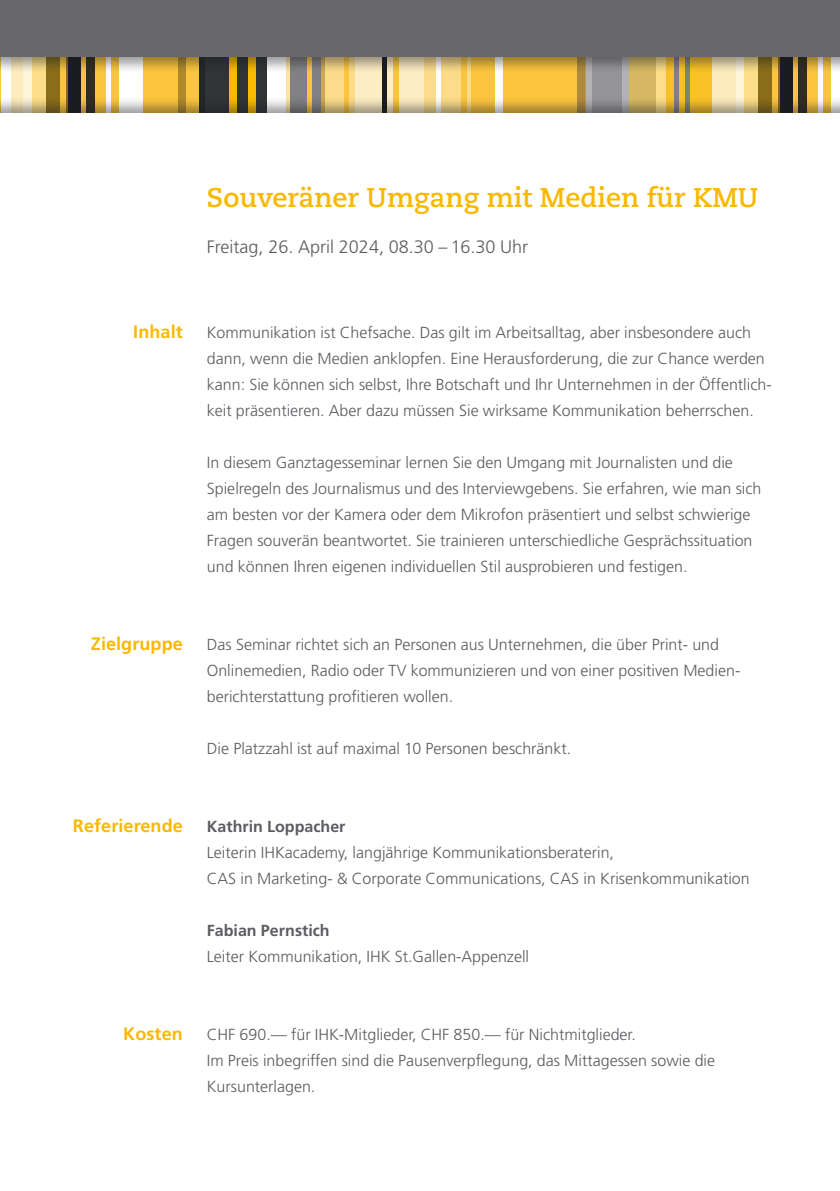
<style>
.page{position:relative;width:840px;height:1191px;background:#fff}
.page>*{position:absolute;margin:0;border:0;box-sizing:border-box;transform-origin:0 0}
.t1{font:700 27px "Caecilia LT Std";color:#f9b800}
.t2{font:300 18px "Frutiger LT Std";color:#5c5b60}
.t3{font:700 18px "Frutiger LT Std";letter-spacing:.005em;color:#f9b800}
.t4{font:300 16px/26px "Frutiger LT Std";color:#5c5b60}
.t5{font:700 16px "Frutiger LT Std";color:#5c5b60}
</style>
<div class="page">
<svg style="left:782px;top:0;width:57px;height:176px"></svg>
<svg style="left:280px;top:0;width:13px;height:176px"></svg>
<svg style="left:173px;top:0;width:31px;height:176px"></svg>
<svg style="left:470px;top:0;width:115px;height:176px;background:#e9b83c"></svg>
<svg style="left:234px;top:0;width:52px;height:176px"></svg>
<svg style="left:758px;top:0;width:34px;height:176px"></svg>
<svg style="left:290px;top:0;width:34px;height:176px"></svg>
<svg style="left:321px;top:75px;width:150px;height:21px"></svg>
<svg style="left:178px;top:0;width:8px;height:176px"></svg>
<svg style="left:585px;top:75px;width:43px;height:21px"></svg>
<svg style="left:628px;top:75px;width:151px;height:21px;background:#dfba4f"></svg>
<svg style="left:830px;top:0;width:9px;height:176px"></svg>
<svg style="left:577px;top:0;width:8px;height:176px"></svg>
<svg style="left:495px;top:0;width:7px;height:176px"></svg>
<svg style="left:817px;top:0;width:5px;height:176px"></svg>
<svg style="left:436px;top:0;width:5px;height:176px"></svg>
<svg style="left:674px;top:0;width:4px;height:176px"></svg>
<svg style="left:685px;top:0;width:4px;height:176px"></svg>
<svg style="left:355px;top:0;width:69px;height:176px;background:#e8d8b2"></svg>
<svg style="left:712px;top:75px;width:31px;height:21px"></svg>
<div style="left:798px;top:0;width:8px;height:176px;background:#312d22"></div>
<svg style="left:393px;top:0;width:5px;height:176px"></svg>
<svg style="left:461px;top:0;width:5px;height:176px"></svg>
<svg style="left:771px;top:0;width:5px;height:176px"></svg>
<div style="left:381px;top:0;width:5px;height:176px;background:#1b1c20"></div>
<svg style="left:306px;top:0;width:5px;height:176px"></svg>
<svg style="left:199px;top:75px;width:67px;height:21px"></svg>
<svg style="left:248px;top:0;width:7px;height:176px"></svg>
<svg style="left:229px;top:0;width:8px;height:176px"></svg>
<svg style="left:592px;top:0;width:29px;height:176px"></svg>
<svg style="left:71px;top:0;width:102px;height:176px;background:#e6b63d"></svg>
<svg style="left:46px;top:0;width:35px;height:176px"></svg>
<svg style="left:32px;top:75px;width:36px;height:21px"></svg>
<svg style="left:119px;top:0;width:24px;height:176px"></svg>
<svg style="left:106px;top:0;width:4px;height:176px"></svg>
<svg style="left:11px;top:75px;width:21px;height:21px"></svg>
<div style="left:87px;top:0;width:8px;height:176px;background:#312d22"></div>
<svg style="left:60px;top:0;width:5px;height:176px"></svg>
<hr style="left:0;top:0;width:1px;height:176px;background:#fbc53d">
<div style="left:0;top:0;width:839px;height:75px;background:#1b1c20;opacity:.45"></div>
<div style="left:0;top:0;width:839px;height:57px;background:#68676c"></div>
<div style="left:0;top:113px;width:839px;height:1078px;background:#fff"></div>
<h1 class="t1" style="left:207px;top:182px;width:552px">Souveräner Umgang mit Medien für KMU</h1>
<p class="t2" style="left:207px;top:237px;width:323px">Freitag, 26. April 2024, 08.30 – 16.30 Uhr</p>
<p class="t3" style="left:133px;top:321px;width:51px">Inhalt</p>
<p class="t3" style="left:91px;top:633px;width:93px">Zielgruppe</p>
<p class="t4" style="left:207px;top:319px;width:566px">Kommunikation ist Chefsache. Das gilt im Arbeitsalltag, aber insbesondere auch dann, wenn die Medien anklopfen. Eine Herausforderung, die zur Chance werden kann: Sie können sich selbst, Ihre Botschaft und Ihr Unternehmen in der Öffentlich&shy;keit präsentieren. Aber dazu müssen Sie wirksame Kommunikation beherrschen.</p>
<p class="t4" style="left:207px;top:449px;width:556px">In diesem Ganztagesseminar lernen Sie den Umgang mit Journalisten und die Spielregeln des Journalismus und des Interviewgebens. Sie erfahren, wie man sich am besten vor der Kamera oder dem Mikrofon präsentiert und selbst schwierige Fragen souverän beantwortet. Sie trainieren unterschiedliche Gesprächssituation und können Ihren eigenen individuellen Stil ausprobieren und festigen.</p>
<p class="t4" style="left:207px;top:631px;width:534px">Das Seminar richtet sich an Personen aus Unternehmen, die über Print- und<br>Onlinemedien, Radio oder TV kommunizieren und von einer positiven Medien&shy;berichterstattung profitieren wollen.</p>
<p class="t4" style="left:207px;top:735px;width:366px">Die Platzzahl ist auf maximal 10 Personen beschränkt.</p>
<p class="t3" style="left:73px;top:815px;width:111px">Referierende</p>
<p class="t3" style="left:123px;top:1023px;width:61px">Kosten</p>
<p class="t5" style="left:207px;top:816px;width:140px">Kathrin Loppacher</p>
<p class="t4" style="left:207px;top:839px;width:544px">Leiterin IHKacademy, langjährige Kommunikationsberaterin,<br>CAS in Marketing- &amp; Corporate Communications, CAS in Krisenkommunikation</p>
<p class="t5" style="left:207px;top:920px;width:124px">Fabian Pernstich</p>
<p class="t4" style="left:207px;top:943px;width:324px">Leiter Kommunikation, IHK St.Gallen-Appenzell</p>
<p class="t4" style="left:207px;top:1021px;width:509px">CHF 690.— für IHK-Mitglieder, CHF 850.— für Nichtmitglieder.<br>Im Preis inbegriffen sind die Pausenverpflegung, das Mittagessen sowie die<br>Kursunterlagen.</p>
</div>
